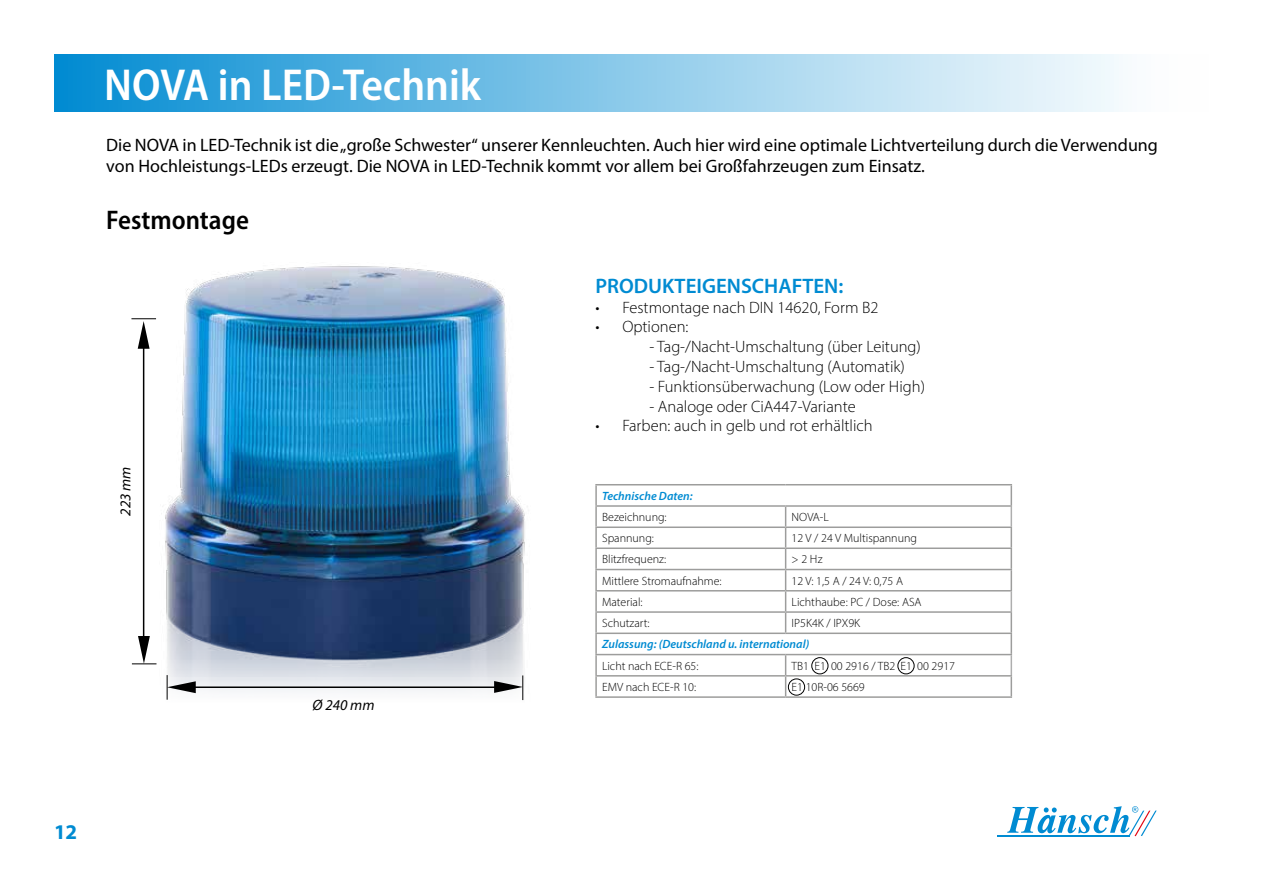
<style>
.page{position:relative;width:1263px;height:893px;background:#fff}
.page>*{position:absolute;margin:0;border:0;box-sizing:border-box;transform-origin:0 0}
.t1{font:600 semi-condensed 45px "Myriad Pro";color:#fff}
.t2{font:600 semi-condensed 27px "Myriad Pro";color:#000}
.t3{font:600 21px "Myriad Pro";color:#008bd2}
.t4{font:700 21px "Myriad Pro";color:#008bd2}
.t5{font:18px/21.6px "Myriad Pro";color:#000}
.t6{font:300 16.5px "Myriad Pro";color:#000}
.t7{font:italic 15px "Myriad Pro";color:#000}
.t8{font:300 12px "Myriad Pro";color:#000}
.t9{font:italic 600 12px "Myriad Pro";color:#008bd2}
</style>
<div class="page">
<hr style="left:997px;top:835px;width:132px;height:1px;background:#008bd2">
<svg style="left:1007px;top:806px;width:150px;height:30px"></svg>
<div style="left:54px;top:54px;width:1155px;height:58px;background:linear-gradient(to right,#078ed3,#fff)"></div>
<img style="left:131px;top:266px;width:394px;height:435px">
<hr style="left:177px;top:686px;width:335px;height:2px;background:#000">
<svg style="left:167px;top:675px;width:29px;height:25px"></svg>
<svg style="left:494px;top:675px;width:29px;height:25px"></svg>
<hr style="left:143px;top:331px;width:1px;height:323px;background:#000">
<svg style="left:131px;top:318px;width:25px;height:31px"></svg>
<svg style="left:132px;top:636px;width:24px;height:28px"></svg>
<hr style="left:1010px;top:485px;width:2px;height:20px;background:#9d9d9c">
<hr style="left:1010px;top:634px;width:2px;height:20px;background:#9d9d9c">
<hr style="left:1010px;top:591px;width:2px;height:20px;background:#aeaeae">
<hr style="left:1010px;top:655px;width:2px;height:20px;background:#aeaeae">
<hr style="left:595px;top:484px;width:191px;height:1px;background:#9d9d9c">
<hr style="left:595px;top:485px;width:2px;height:20px;background:#9d9d9c">
<hr style="left:786px;top:484px;width:226px;height:1px;background:#9d9d9c">
<hr style="left:786px;top:505px;width:226px;height:2px;background:#9d9d9c">
<hr style="left:786px;top:526px;width:226px;height:2px;background:#9d9d9c">
<svg style="left:1010px;top:507px;width:2px;height:40px"></svg>
<hr style="left:786px;top:569px;width:226px;height:1px;background:#9d9d9c">
<hr style="left:786px;top:611px;width:226px;height:2px;background:#9d9d9c">
<hr style="left:1010px;top:613px;width:2px;height:20px;background:#9d9d9c">
<hr style="left:595px;top:634px;width:2px;height:20px;background:#9d9d9c">
<hr style="left:786px;top:654px;width:226px;height:1px;background:#9d9d9c">
<hr style="left:786px;top:675px;width:226px;height:2px;background:#9d9d9c">
<svg style="left:1010px;top:677px;width:2px;height:19px"></svg>
<hr style="left:786px;top:696px;width:226px;height:2px;background:#9d9d9c">
<hr style="left:595px;top:505px;width:191px;height:2px;background:#9d9d9c">
<hr style="left:595px;top:526px;width:191px;height:2px;background:#9d9d9c">
<svg style="left:595px;top:507px;width:2px;height:40px"></svg>
<hr style="left:786px;top:547px;width:226px;height:2px;background:#9d9d9c">
<hr style="left:1010px;top:549px;width:2px;height:20px;background:#9d9d9c">
<hr style="left:1010px;top:570px;width:2px;height:20px;background:#9d9d9c">
<hr style="left:786px;top:590px;width:226px;height:1px;background:#9d9d9c">
<hr style="left:595px;top:547px;width:191px;height:2px;background:#9d9d9c">
<hr style="left:595px;top:549px;width:2px;height:20px;background:#9d9d9c">
<hr style="left:595px;top:569px;width:191px;height:1px;background:#9d9d9c">
<hr style="left:595px;top:570px;width:2px;height:20px;background:#9d9d9c">
<hr style="left:595px;top:590px;width:191px;height:1px;background:#9d9d9c">
<hr style="left:595px;top:591px;width:2px;height:20px;background:#9d9d9c">
<hr style="left:595px;top:611px;width:191px;height:2px;background:#9d9d9c">
<hr style="left:595px;top:613px;width:2px;height:20px;background:#9d9d9c">
<svg style="left:785px;top:507px;width:1px;height:126px"></svg>
<hr style="left:595px;top:633px;width:191px;height:1px;background:#9d9d9c">
<hr style="left:786px;top:633px;width:226px;height:1px;background:#9d9d9c">
<hr style="left:595px;top:654px;width:191px;height:1px;background:#9d9d9c">
<hr style="left:595px;top:655px;width:2px;height:20px;background:#9d9d9c">
<hr style="left:595px;top:675px;width:191px;height:2px;background:#9d9d9c">
<svg style="left:595px;top:677px;width:2px;height:19px"></svg>
<svg style="left:785px;top:655px;width:1px;height:41px"></svg>
<hr style="left:595px;top:696px;width:191px;height:2px;background:#9d9d9c">
<div style="left:811px;top:657px;width:17px;height:17px;border:1px solid #000;border-radius:50%"></div>
<div style="left:898px;top:657px;width:16px;height:17px;border:1px solid #000;border-radius:50%"></div>
<div style="left:788px;top:679px;width:17px;height:16px;border:1px solid #000;border-radius:50%"></div>
<h1 class="t1" style="left:104px;top:56px;width:378px">NOVA in LED-Technik</h1>
<p class="t5" style="left:106px;top:134px;width:1053px">Die NOVA in LED-Technik ist die „große Schwester“ unserer Kennleuchten. Auch hier wird eine optimale Lichtverteilung durch die Verwendung von Hochleistungs-LEDs erzeugt. Die NOVA in LED-Technik kommt vor allem bei Großfahrzeugen zum Einsatz.</p>
<h2 class="t2" style="left:106px;top:203px;width:144px">Festmontage</h2>
<p class="t7" style="left:116px;top:516px;width:51px;rotate:-90deg">223 mm</p>
<p class="t7" style="left:313px;top:696px;width:63px">Ø 240 mm</p>
<h3 class="t3" style="left:595px;top:272px;width:250px">PRODUKTEIGENSCHAFTEN:</h3>
<h3 class="t6" style="left:595px;top:297px;width:285px">• Festmontage nach DIN 14620, Form B2</h3>
<h3 class="t6" style="left:595px;top:317px;width:95px">• Optionen:</h3>
<h3 class="t6" style="left:649px;top:337px;width:273px">- Tag-/Nacht-Umschaltung (über Leitung)</h3>
<h3 class="t6" style="left:649px;top:357px;width:257px">- Tag-/Nacht-Umschaltung (Automatik)</h3>
<h3 class="t6" style="left:649px;top:376px;width:277px">- Funktionsüberwachung (Low oder High)</h3>
<h3 class="t6" style="left:649px;top:396px;width:208px">- Analoge oder CiA447-Variante</h3>
<h3 class="t6" style="left:595px;top:416px;width:279px">• Farben: auch in gelb und rot erhältlich</h3>
<p class="t9" style="left:602px;top:488px;width:92px">Technische Daten:</p>
<p class="t8" style="left:602px;top:510px;width:66px">Bezeichnung:</p>
<p class="t8" style="left:792px;top:510px;width:39px">NOVA-L</p>
<p class="t8" style="left:602px;top:531px;width:53px">Spannung:</p>
<p class="t8" style="left:792px;top:531px;width:127px">12 V / 24 V Multispannung</p>
<p class="t8" style="left:602px;top:552px;width:66px">Blitzfrequenz:</p>
<p class="t8" style="left:792px;top:552px;width:32px">&gt; 2 Hz</p>
<p class="t8" style="left:602px;top:573px;width:121px">Mittlere Stromaufnahme:</p>
<p class="t8" style="left:792px;top:573px;width:113px">12 V: 1,5 A / 24 V: 0,75 A</p>
<p class="t8" style="left:602px;top:595px;width:42px">Material:</p>
<p class="t8" style="left:792px;top:595px;width:131px">Lichthaube: PC / Dose: ASA</p>
<p class="t8" style="left:602px;top:616px;width:49px">Schutzart:</p>
<p class="t8" style="left:792px;top:616px;width:70px">IP5K4K / IPX9K</p>
<p class="t9" style="left:602px;top:637px;width:209px">Zulassung: (Deutschland u. international)</p>
<p class="t8" style="left:602px;top:658px;width:98px">Licht nach ECE-R 65:</p>
<p class="t8" style="left:792px;top:658px;width:165px">TB1 E1 00 2916 / TB2 E1 00 2917</p>
<p class="t8" style="left:602px;top:680px;width:96px">EMV nach ECE-R 10:</p>
<p class="t8" style="left:792px;top:680px;width:75px">E1 10R-06 5669</p>
<h3 class="t4" style="left:54px;top:818px;width:25px">12</h3>
</div>
